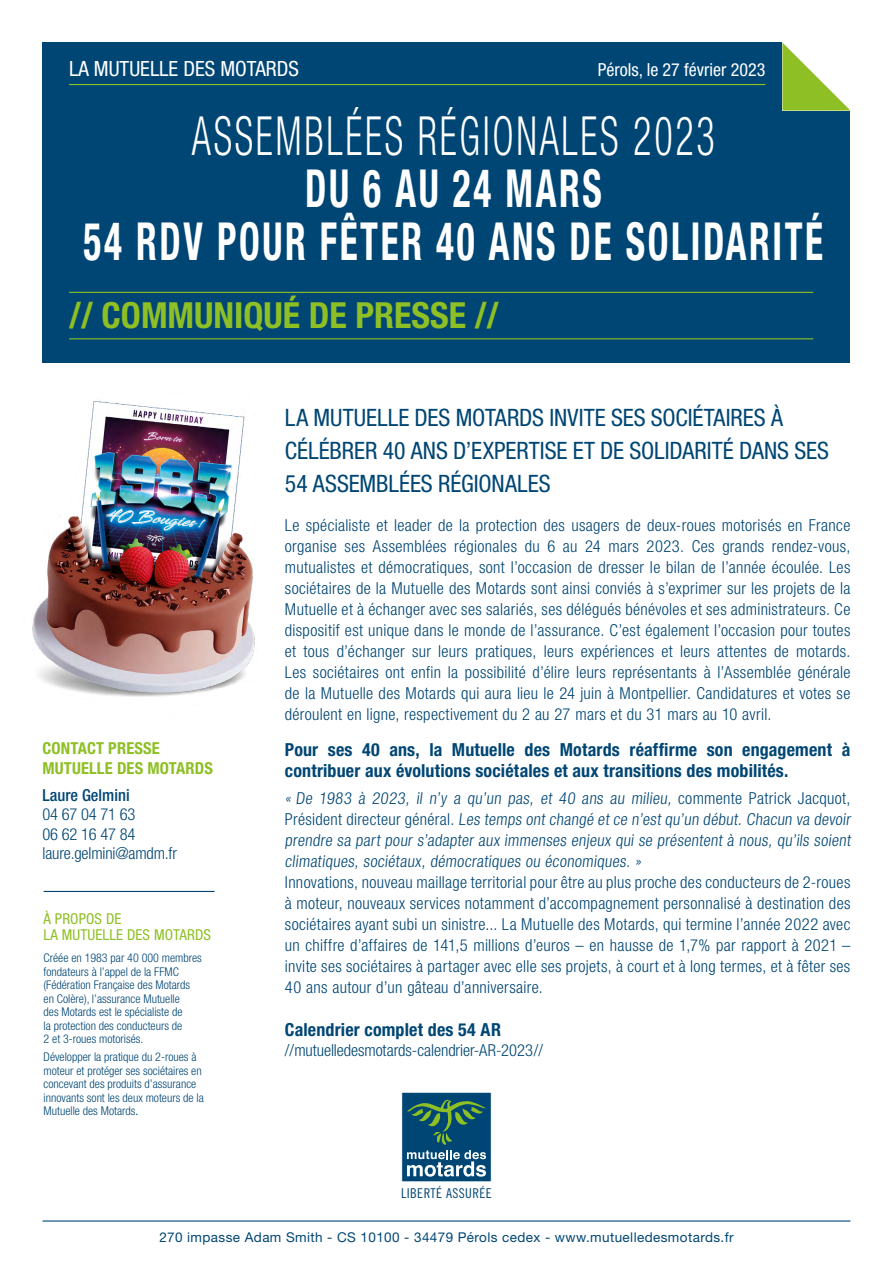
<style>
.page{position:relative;width:893px;height:1263px;background:#fff}
.page>*{position:absolute;margin:0;border:0;box-sizing:border-box;transform-origin:0 0}
.t1{font:300 condensed 54px "Helvetica Neue";letter-spacing:.07em;color:#fff;scale:.71 1}
.t2{font:700 condensed 52.5px/52.5px "Helvetica Neue";letter-spacing:.07em;color:#fff;text-align:center;scale:.71 1}
.t3{font:700 condensed 36px "Helvetica Neue";color:#8ebf24}
.t4{font:condensed 24px/33px "Helvetica Neue";color:#004674}
.t5{font:condensed 21px "Helvetica Neue";color:#fff}
.t6{font:700 condensed 18px/21px "Helvetica Neue";letter-spacing:.01em;color:#004674}
.t7{font:condensed 18px "Helvetica Neue";color:#fff}
.t8{font:300 condensed 16.5px/21px "Helvetica Neue";letter-spacing:.02em;color:#004674;text-align:justify}
.t9{font:300 condensed 16.5px/19.5px "Helvetica Neue";letter-spacing:-.01em;color:#004674}
.t10{font:300 condensed 16.5px "Helvetica Neue";color:#004674}
.t11{font:700 condensed 16.5px/19.5px "Helvetica Neue";letter-spacing:.01em;color:#8ebf24}
.t12{font:500 condensed 16.5px "Helvetica Neue";color:#004674}
.t13{font:condensed 15px/16.5px "Helvetica Neue";letter-spacing:.01em;color:#8ebf24}
.t14{font:13.5px "Helvetica Neue";letter-spacing:.03em;color:#004674}
.t15{font:13.5px "Trade Gothic Cond Eighteen";letter-spacing:.03em;color:#004674}
.t16{font:300 condensed 12px/13.5px "Helvetica Neue";color:#004674}
.s1{font-weight:400}
</style>
<div class="page">
<div style="left:43px;top:43px;width:807px;height:319px;background:#004674"></div>
<hr style="left:69px;top:292px;width:744px;height:1px;background:#8ebf24">
<hr style="left:69px;top:338px;width:744px;height:1px;background:#8ebf24">
<svg style="left:782px;top:43px;width:68px;height:68px;background:#c6de91"></svg>
<div style="left:401px;top:1092px;width:91px;height:90px;background:#004674;border:1px solid #fff"></div>
<svg style="left:407px;top:1099px;width:79px;height:77px"></svg>
<hr style="left:69px;top:84px;width:696px;height:1px;background:#8ebf24">
<hr style="left:43px;top:1220px;width:807px;height:1px;background:#004674">
<hr style="left:44px;top:891px;width:171px;height:1px;background:#004674">
<img style="left:32px;top:401px;width:223px;height:296px">
<p class="t5" style="left:69px;top:57px;width:231px">LA MUTUELLE DES MOTARDS</p>
<p class="t7" style="left:598px;top:59px;width:169px">PÉROLS, LE 27 FÉVRIER 2023</p>
<h1 class="t1" style="left:192px;top:105px;width:738px">Assemblées Régionales 2023</h1>
<h2 class="t2" style="left:84px;top:162px;width:1043px">DU 6 AU 24 MARS<br>54 RDV pour fêter 40 ans de solidarité</h2>
<h3 class="t3" style="left:69px;top:294px;width:431px">// COMMUNIQUÉ DE PRESSE //</h3>
<p class="t11" style="left:43px;top:739px;width:144px">Contact presse<br>Mutuelle des motards</p>
<p class="t12" style="left:43px;top:785px;width:89px">Laure Gelmini</p>
<p class="t9" style="left:43px;top:804px;width:136px">04 67 04 71 63<br>06 62 16 47 84 laure.gelmini@amdm.fr</p>
<p class="t13" style="left:44px;top:910px;width:71px">À PROPOS DE<br>LA MUTUELLE</p>
<p class="t13" style="left:127px;top:927px;width:9px">DES</p>
<p class="t13" style="left:154px;top:927px;width:20px">MOTARDS</p>
<p class="t16" style="left:44px;top:951px;width:160px">Créée en 1983 par 40 000 membres fondateurs à l’appel de la FFMC (Fédération Française des Motards en Colère), l’assurance Mutuelle<br>des Motards est le spécialiste de<br>la protection des conducteurs de<br>2 et 3-roues motorisés.</p>
<p class="t16" style="left:44px;top:1050px;width:162px">Développer la pratique du 2-roues à moteur et protéger ses sociétaires en concevant des produits d’assurance innovants sont les deux moteurs de la Mutuelle des Motards<span class="s1">.</span></p>
<h3 class="t4" style="left:285px;top:401px;width:546px">LA MUTUELLE DES MOTARDS INVITE SES SOCIÉTAIRES À<br>CÉLÉBRER 40 ANS D’EXPERTISE ET DE SOLIDARITÉ DANS SES<br>54 ASSEMBLÉES RÉGIONALES</h3>
<p class="t8" style="left:285px;top:514px;width:567px">Le spécialiste et leader de la protection des usagers de deux-roues motorisés en France organise ses Assemblées régionales du 6 au 24 mars 2023. Ces grands rendez-vous, mutualistes et démocratiques, sont l’occasion de dresser le bilan de l’année écoulée. Les sociétaires de la Mutuelle des Motards sont ainsi conviés à s’exprimer sur les projets de la Mutuelle et à échanger avec ses salariés, ses délégués bénévoles et ses administrateurs. Ce dispositif est unique dans le monde de l’assurance. C’est également l’occasion pour toutes et tous d’échanger sur leurs pratiques, leurs expériences et leurs attentes de motards.<br>Les sociétaires ont enfin la possibilité d’élire leurs représentants à l’Assemblée générale de la Mutuelle des Motards qui aura lieu le 24 juin à Montpellier. Candidatures et votes se déroulent en ligne, respectivement du 2 au 27 mars et du 31 mars au 10 avril.</p>
<p class="t6" style="left:285px;top:738px;width:567px">Pour ses 40 ans, la Mutuelle des Motards réaffirme son engagement à contribuer aux évolutions sociétales et aux transitions des mobilités.</p>
<p class="t8" style="left:285px;top:787px;width:569px;text-align:left">« De 1983 à 2023, il n’y a qu’un pas, et 40 ans au milieu, commente Patrick Jacquot, Président directeur général. Les temps ont changé et ce n’est qu’un début. Chacun va devoir prendre sa part pour s’adapter aux immenses enjeux qui se présentent à nous, qu’ils soient climatiques, sociétaux, démocratiques ou économiques. »<br>Innovations, nouveau maillage territorial pour être au plus proche des conducteurs de 2-roues à moteur, nouveaux services notamment d’accompagnement personnalisé à destination des sociétaires ayant subi un sinistre... La Mutuelle des Motards, qui termine l’année 2022 avec un chiffre d’affaires de 141,5 millions d’euros – en hausse de 1,7% par rapport à 2021 – invite ses sociétaires à partager avec elle ses projets, à court et à long termes, et à fêter ses 40 ans autour d’un gâteau d’anniversaire.</p>
<p class="t6" style="left:285px;top:1019px;width:218px">Calendrier complet des 54 AR</p>
<p class="t10" style="left:285px;top:1040px;width:260px">//mutuelledesmotards-calendrier-AR-2023//</p>
<p class="t15" style="left:401px;top:1185px;width:91px">LIBERTÉ ASSURÉe</p>
<p class="t14" style="left:159px;top:1229px;width:576px">270 impasse Adam Smith - CS 10100 - 34479 Pérols cedex - www.mutuelledesmotards.fr</p>
</div>
